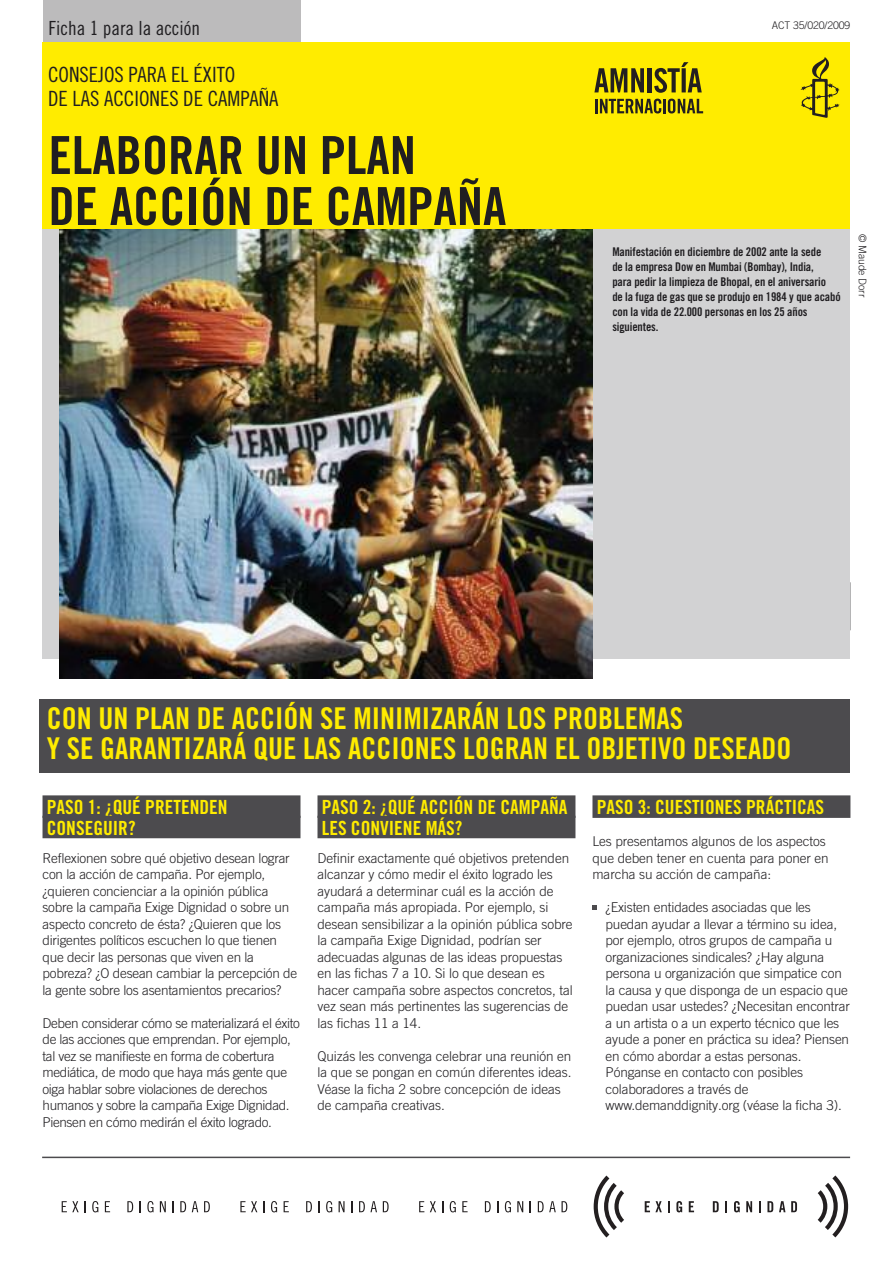
<style>
.page{position:relative;width:893px;height:1263px;background:#fff}
.page>*{position:absolute;margin:0;border:0;box-sizing:border-box;transform-origin:0 0}
.t1{font:52.5px/51px "Amnesty Trade Gothic Bd Cn 20";color:#201e21}
.t2{font:52.5px/46.5px "Amnesty Trade Gothic Cn 18";color:#201e21}
.t3{font:30px/30px "Trade Gothic Bold Cond Twenty";color:#ffec00}
.t4{font:21px/24px "Amnesty Trade Gothic Cn 18";color:#201e21}
.t5{font:19.5px/21px "Amnesty Trade Gothic Bd Cn 20";color:#ffec00}
.t6{font:19.5px "Amnesty Trade Gothic Cn 18";color:#201e21}
.t7{font:300 13.5px/16.5px "Amnesty Trade Gothic";letter-spacing:-.01em;color:#201e21}
.t8{font:12px/15px "Amnesty Trade Gothic Bd Cn 20";letter-spacing:-.01em;color:#201e21}
.t9{font:12px "Amnesty Trade Gothic Bd 2";letter-spacing:-.01em;color:#201e21}
.t10{font:300 10.5px "Amnesty Trade Gothic";letter-spacing:-.01em;color:#201e21}
</style>
<div class="page">
<hr style="left:42px;top:1156px;width:808px;height:2px;background:#4c4b4e">
<div style="left:43px;top:0;width:257px;height:43px;background:#bcbbbc"></div>
<div style="left:43px;top:43px;width:807px;height:187px;background:#ffec00"></div>
<div style="left:39px;top:699px;width:811px;height:74px;background:#4c4b4e"></div>
<div style="left:43px;top:795px;width:257px;height:23px;background:#4c4b4e"></div>
<div style="left:43px;top:816px;width:257px;height:22px;background:#4c4b4e"></div>
<div style="left:317px;top:795px;width:258px;height:23px;background:#4c4b4e"></div>
<div style="left:317px;top:816px;width:258px;height:22px;background:#4c4b4e"></div>
<div style="left:592px;top:795px;width:258px;height:23px;background:#4c4b4e"></div>
<svg style="left:592px;top:905px;width:5px;height:4px"></svg>
<svg style="left:62px;top:1201px;width:17px;height:11px"></svg>
<svg style="left:92px;top:1201px;width:6px;height:11px"></svg>
<svg style="left:105px;top:1201px;width:5px;height:11px"></svg>
<svg style="left:127px;top:1201px;width:6px;height:11px"></svg>
<svg style="left:147px;top:1201px;width:7px;height:11px"></svg>
<svg style="left:160px;top:1201px;width:6px;height:11px"></svg>
<svg style="left:172px;top:1201px;width:2px;height:11px"></svg>
<svg style="left:180px;top:1201px;width:6px;height:11px"></svg>
<svg style="left:192px;top:1201px;width:6px;height:11px"></svg>
<svg style="left:204px;top:1201px;width:6px;height:11px"></svg>
<svg style="left:240px;top:1201px;width:17px;height:11px"></svg>
<svg style="left:263px;top:1201px;width:2px;height:11px"></svg>
<svg style="left:271px;top:1201px;width:6px;height:11px"></svg>
<svg style="left:284px;top:1201px;width:5px;height:11px"></svg>
<svg style="left:306px;top:1201px;width:6px;height:11px"></svg>
<svg style="left:318px;top:1201px;width:2px;height:11px"></svg>
<svg style="left:326px;top:1201px;width:6px;height:11px"></svg>
<svg style="left:339px;top:1201px;width:6px;height:11px"></svg>
<svg style="left:359px;top:1201px;width:18px;height:11px"></svg>
<svg style="left:383px;top:1201px;width:6px;height:11px"></svg>
<svg style="left:419px;top:1201px;width:5px;height:11px"></svg>
<svg style="left:430px;top:1201px;width:6px;height:11px"></svg>
<svg style="left:450px;top:1201px;width:6px;height:11px"></svg>
<svg style="left:462px;top:1201px;width:6px;height:11px"></svg>
<svg style="left:485px;top:1201px;width:6px;height:11px"></svg>
<svg style="left:505px;top:1201px;width:6px;height:11px"></svg>
<svg style="left:517px;top:1201px;width:6px;height:11px"></svg>
<svg style="left:538px;top:1201px;width:29px;height:11px"></svg>
<svg style="left:645px;top:1201px;width:17px;height:11px"></svg>
<svg style="left:668px;top:1201px;width:2px;height:11px"></svg>
<svg style="left:676px;top:1201px;width:6px;height:11px"></svg>
<svg style="left:689px;top:1201px;width:5px;height:11px"></svg>
<svg style="left:713px;top:1201px;width:6px;height:11px"></svg>
<svg style="left:725px;top:1201px;width:2px;height:11px"></svg>
<svg style="left:734px;top:1201px;width:6px;height:11px"></svg>
<svg style="left:746px;top:1201px;width:6px;height:11px"></svg>
<svg style="left:759px;top:1201px;width:2px;height:11px"></svg>
<svg style="left:767px;top:1201px;width:6px;height:11px"></svg>
<svg style="left:779px;top:1201px;width:6px;height:11px"></svg>
<svg style="left:791px;top:1201px;width:6px;height:11px"></svg>
<svg style="left:594px;top:1175px;width:30px;height:62px"></svg>
<svg style="left:818px;top:1175px;width:30px;height:62px"></svg>
<div style="left:43px;top:230px;width:807px;height:429px;background:#d2d2d3"></div>
<img style="left:59px;top:230px;width:533px;height:449px">
<hr style="left:648px;top:68px;width:4px;height:24px;background:#231f20">
<svg style="left:654px;top:62px;width:48px;height:31px"></svg>
<svg style="left:595px;top:99px;width:66px;height:15px"></svg>
<hr style="left:663px;top:99px;width:3px;height:14px;background:#231f20">
<svg style="left:668px;top:99px;width:35px;height:15px"></svg>
<svg style="left:594px;top:68px;width:50px;height:24px"></svg>
<svg style="left:801px;top:57px;width:38px;height:61px"></svg>
<h3 class="t6" style="left:49px;top:17px;width:39px">Sheet</h3>
<h3 class="t4" style="left:48px;top:62px;width:174px">GET P OPLE TALKING<br>ABOUT EXIGE DIGNIDAD</h3>
<h1 class="t2" style="left:45px;top:133px;width:223px">HE DING<br>TO GO HERE</h1>
<h3 class="t6" style="left:49px;top:17px;width:153px">Ficha 1 para la acción</h3>
<h3 class="t4" style="left:48px;top:62px;width:232px">CONSEJOS PARA EL ÉXITO<br>DE LAS ACCIONES DE CAMPAÑA</h3>
<h1 class="t1" style="left:49px;top:129px;width:459px">ELABORAR UN PLAN<br>DE ACCIÓN DE CAMPAÑA</h1>
<p class="t10" style="left:772px;top:19px;width:80px">ACT 35/020/2009</p>
<p class="t8" style="left:612px;top:244px;width:230px">Manifestación en diciembre de 2002 ante la sede<br>de la empresa Dow en Mumbai (Bombay), India,<br>para pedir la limpieza de Bhopal, en el aniversario<br>de la fuga de gas que se produjo en 1984 y que acabó con la vida de 22.000 personas en los 25 años siguientes.</p>
<p class="t9" style="left:611px;top:246px;width:128px">Picture caption to go her</p>
<p class="t10" style="left:869px;top:234px;width:65px;rotate:90deg">© Maude Dorr</p>
<h2 class="t3" style="left:47px;top:705px;width:746px">CON UN PLAN DE ACCIÓN SE MINIMIZARÁN LOS PROBLEMAS<br>Y SE GARANTIZARÁ QUE LAS ACCIONES LOGRAN EL OBJETIVO DESEADO</h2>
<h3 class="t5" style="left:47px;top:796px;width:182px">PASO 1: ¿QUÉ PRETENDEN<br>CONSEGUIR?</h3>
<p class="t7" style="left:43px;top:849px;width:256px">Reflexionen sobre qué objetivo desean lograr con la acción de campaña. Por ejemplo, ¿quieren concienciar a la opinión pública sobre la campaña Exige Dignidad o sobre un aspecto concreto de ésta? ¿Quieren que los dirigentes políticos escuchen lo que tienen que decir las personas que viven en la pobreza? ¿O desean cambiar la percepción de la gente sobre los asentamientos precarios?</p>
<p class="t7" style="left:43px;top:1014px;width:259px">Deben considerar cómo se materializará el éxito de las acciones que emprendan. Por ejemplo, tal vez se manifieste en forma de cobertura mediática, de modo que haya más gente que oiga hablar sobre violaciones de derechos humanos y sobre la campaña Exige Dignidad.<br>Piensen en cómo medirán el éxito logrado.</p>
<h3 class="t5" style="left:322px;top:796px;width:247px">PASO 2: ¿QUÉ ACCIÓN DE CAMPAÑA<br>LES CONVIENE MÁS?</h3>
<p class="t7" style="left:317px;top:849px;width:257px">Definir exactamente qué objetivos pretenden alcanzar y cómo medir el éxito logrado les ayudará a determinar cuál es la acción de campaña más apropiada. Por ejemplo, si desean sensibilizar a la opinión pública sobre la campaña Exige Dignidad, podrían ser adecuadas algunas de las ideas propuestas en las fichas 7 a 10. Si lo que desean es hacer campaña sobre aspectos concretos, tal vez sean más pertinentes las sugerencias de las fichas 11 a 14.</p>
<p class="t7" style="left:317px;top:1047px;width:255px">Quizás les convenga celebrar una reunión en la que se pongan en común diferentes ideas.<br>Véase la ficha 2 sobre concepción de ideas de campaña creativas.</p>
<h3 class="t5" style="left:597px;top:796px;width:229px">PASO 3: CUESTIONES PRÁCTICAS</h3>
<p class="t7" style="left:592px;top:833px;width:238px">Les presentamos algunos de los aspectos que deben tener en cuenta para poner en marcha su acción de campaña:</p>
<p class="t7" style="left:606px;top:899px;width:246px">¿Existen entidades asociadas que les puedan ayudar a llevar a término su idea, por ejemplo, otros grupos de campaña u organizaciones sindicales? ¿Hay alguna persona u organización que simpatice con la causa y que disponga de un espacio que puedan usar ustedes? ¿Necesitan encontrar a un artista o a un experto técnico que les ayude a poner en práctica su idea? Piensen en cómo abordar a estas personas.<br>Pónganse en contacto con posibles colaboradores a través de www.demanddignity.org (véase la ficha 3).</p>
</div>
